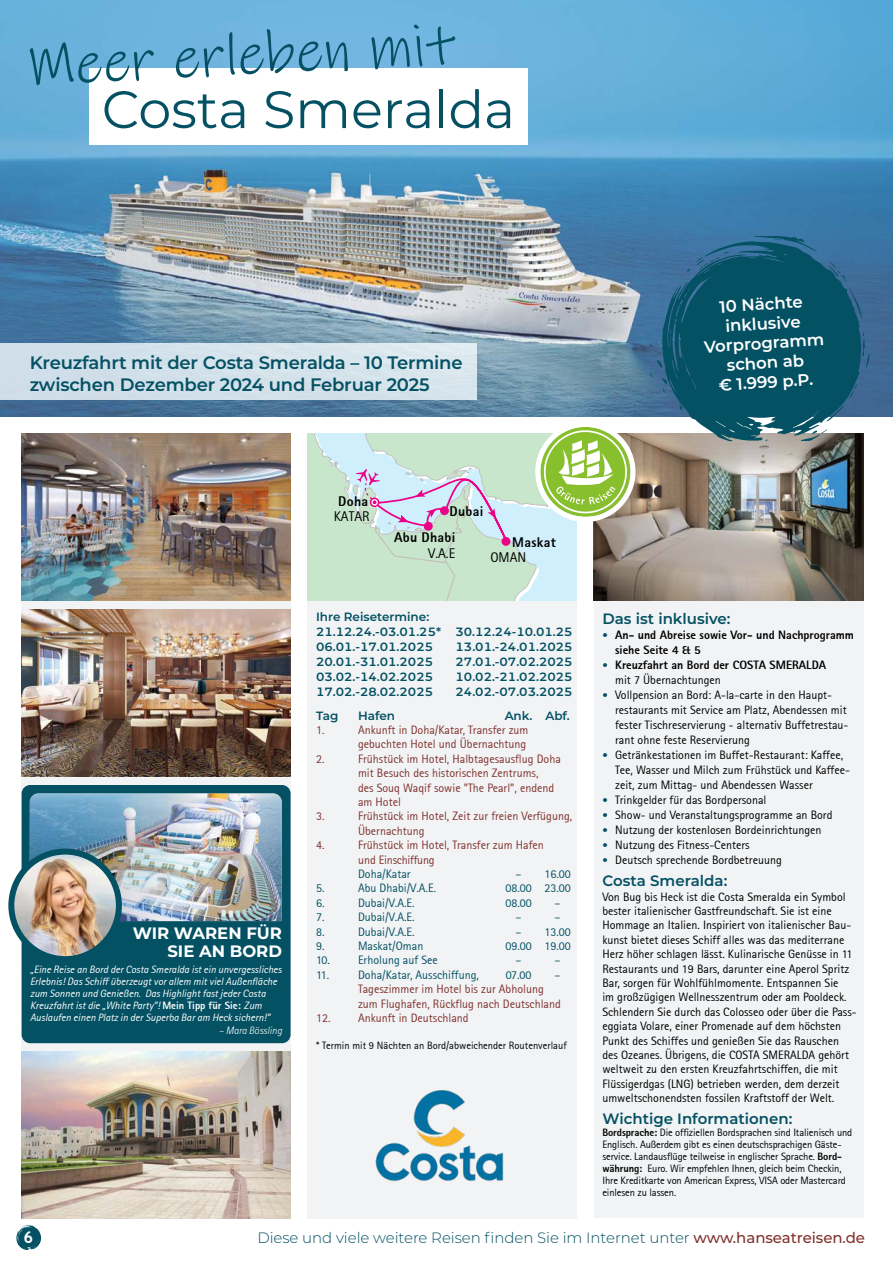
<style>
.page{position:relative;width:893px;height:1263px;background:#fff}
.page>*{position:absolute;margin:0;border:0;box-sizing:border-box;transform-origin:0 0}
.t1{font:60px "Ink Free";color:#045163}
.t2{font:52.5px "Montserrat";color:#045163}
.t3{font:600 18px/22.5px "Montserrat";letter-spacing:-.01em;color:#045163}
.t4{font:600 16.5px/19.5px "Montserrat";color:#fff;text-align:center}
.t5{font:700 16.5px/18px "Montserrat";color:#fff;text-align:right}
.t6{font:700 16.5px "Trebuchet MS";color:#fff}
.t7{font:300 15px "Montserrat";letter-spacing:-.005em;color:#045163}
.t8{font:600 15px "Montserrat";color:#045163}
.t9{font:800 13.8px/26.4px "Rotis Sans Serif";letter-spacing:.02em;color:#000}
.t10{font:13.8px "Rotis Sans Serif";color:#000}
.t11{font:12px/14.4px "Rotis Sans Serif";color:#000}
.t12{font:12px/14.4px "Rotis Sans Serif";color:#80322d}
.t13{font:600 12px/15px "Montserrat";color:#045163}
.t14{font:12px "Rotis Sans Serif";color:#045163}
.t15{font:800 12px/15px "Rotis Sans Serif";color:#000}
.t16{font:10.5px/12px "Rotis Sans Serif";letter-spacing:-.01em;color:#000}
.t17{font:italic 10.5px/12px "Rotis Sans Serif";color:#fff}
.t18{font:italic 300 10.5px "Rotis Sans Serif";color:#fff}
.s1{font-weight:800;font-style:normal}
.s2{font-weight:400;font-size:10.8px;color:#045163}
.s3{font-weight:400}
.s4{font-size:10.8px;color:#045163}
.s5{font-weight:800}
.s6{font-weight:500;color:#80322d}
</style>
<div class="page">
<svg style="left:16px;top:1225px;width:25px;height:25px"></svg>
<div style="left:19px;top:1227px;width:20px;height:20px;background:#035163;border-radius:50%"></div>
<img style="left:0;top:0;width:893px;height:417px">
<div style="left:21px;top:434px;width:270px;height:784px;background:#f1f3f5"></div>
<div style="left:594px;top:434px;width:269px;height:784px;background:#f1f3f5"></div>
<div style="left:308px;top:434px;width:269px;height:784px;background:#f1f3f5"></div>
<div style="left:0;top:343px;width:476px;height:57px;background:#d3e1eb"></div>
<img style="left:616px;top:434px;width:247px;height:167px">
<img style="left:21px;top:434px;width:270px;height:167px">
<img style="left:21px;top:609px;width:270px;height:167px">
<svg style="left:649px;top:236px;width:220px;height:205px;background:#3b708b"></svg>
<div style="left:681px;top:259px;width:159px;height:159px;background:#035163;border-radius:50%"></div>
<img style="left:375px;top:1090px;width:129px;height:92px">
<div style="left:89px;top:69px;width:439px;height:76px;background:#fff"></div>
<div style="left:22px;top:785px;width:269px;height:258px;background:#045163;border-radius:9px"></div>
<img style="left:30px;top:793px;width:252px;height:128px">
<img style="left:14px;top:851px;width:102px;height:107px">
<div style="left:8px;top:848px;width:114px;height:114px;border:6px solid #045163;border-radius:50%"></div>
<img style="left:21px;top:1052px;width:270px;height:166px">
<svg style="left:540px;top:427px;width:90px;height:90px"></svg>
<div style="left:535px;top:422px;width:101px;height:100px;border:5px solid #fff;border-radius:50%"></div>
<svg style="left:308px;top:434px;width:308px;height:167px;background:#c6ddca"></svg>
<h1 class="t1" style="left:25px;top:28px;width:431px;rotate:-3deg">Meer erleben mit</h1>
<h2 class="t2" style="left:102px;top:73px;width:415px">Costa Smeralda</h2>
<h3 class="t3" style="left:30px;top:350px;width:434px">Kreuzfahrt mit der Costa Smeralda – 10 Termine zwischen Dezember 2024 und Februar 2025</h3>
<h3 class="t4" style="left:702px;top:297px;width:122px;rotate:-3deg">10 Nächte inklusive<br>Vorprogramm schon ab<br>€ 1.999 p.P.</h3>
<h3 class="t5" style="left:133px;top:923px;width:151px">WIR WAREN FÜR<br>SIE AN BORD</h3>
<p class="t17" style="left:30px;top:963px;width:253px">„Eine Reise an Bord der Costa Smeralda ist ein unvergessliches Erlebnis! Das Schiff überzeugt vor allem mit viel Außenfläche zum Sonnen und Genießen. Das Highlight fast jeder Costa Kreuzfahrt ist die „White Party”! <span class="s1">Mein Tipp für Sie:</span> Zum Auslaufen einen Platz in der Superba Bar am Heck sichern!”</p>
<p class="t18" style="left:219px;top:1024px;width:65px">– Mara Bössling</p>
<p class="t9" style="left:338px;top:487px;width:32px">Doha</p>
<p class="t10" style="left:334px;top:508px;width:37px">KATAR</p>
<p class="t9" style="left:394px;top:498px;width:91px;text-indent:55px">Dubai<br>Abu Dhabi</p>
<p class="t10" style="left:428px;top:545px;width:29px">V.A.E</p>
<p class="t9" style="left:512px;top:529px;width:45px">Maskat</p>
<p class="t10" style="left:490px;top:549px;width:37px">OMAN</p>
<p class="t13" style="left:316px;top:609px;width:258px">Ihre Reisetermine:<br>21.12.24.-03.01.25* 30.12.24-10.01.25<br>06.01.-17.01.2025</p>
<p class="t13" style="left:456px;top:639px;width:119px">13.01.-24.01.2025</p>
<p class="t13" style="left:316px;top:654px;width:119px">20.01.-31.01.2025</p>
<p class="t13" style="left:456px;top:654px;width:119px">27.01.-07.02.2025</p>
<p class="t13" style="left:316px;top:669px;width:119px">03.02.-14.02.2025</p>
<p class="t13" style="left:456px;top:669px;width:119px">10.02.-21.02.2025</p>
<p class="t13" style="left:316px;top:684px;width:119px">17.02.-28.02.2025</p>
<p class="t13" style="left:456px;top:684px;width:119px">24.02.-07.03.2025</p>
<p class="t13" style="left:316px;top:707px;width:24px">Tag</p>
<p class="t13" style="left:358px;top:707px;width:39px">Hafen</p>
<p class="t13" style="left:505px;top:707px;width:67px">Ank. Abf.</p>
<p class="t12" style="left:316px;top:722px;width:10px">1.</p>
<p class="t12" style="left:358px;top:722px;width:172px">Ankunft in Doha/Katar, Transfer zum gebuchten Hotel und Übernachtung</p>
<p class="t12" style="left:316px;top:751px;width:10px">2.</p>
<p class="t12" style="left:358px;top:751px;width:204px">Frühstück im Hotel, Halbtagesausflug Doha mit Besuch des historischen Zentrums,<br>des Souq Waqif sowie "The Pearl", endend am Hotel</p>
<p class="t12" style="left:316px;top:809px;width:10px">3.</p>
<p class="t12" style="left:358px;top:809px;width:216px">Frühstück im Hotel, Zeit zur freien Verfügung,<br>Übernachtung</p>
<p class="t12" style="left:316px;top:838px;width:10px">4.</p>
<p class="t12" style="left:358px;top:838px;width:187px">Frühstück im Hotel, Transfer zum Hafen und Einschiffung</p>
<p class="t14" style="left:358px;top:867px;width:54px">Doha/Katar</p>
<p class="t14" style="left:516px;top:867px;width:57px">– 16.00</p>
<p class="t14" style="left:316px;top:881px;width:10px">5.</p>
<p class="t14" style="left:358px;top:881px;width:80px">Abu Dhabi/V.A.E.</p>
<p class="t14" style="left:505px;top:881px;width:67px">08.00 23.00</p>
<p class="t14" style="left:316px;top:895px;width:10px">6.</p>
<p class="t14" style="left:358px;top:895px;width:58px">Dubai/V.A.E.</p>
<p class="t14" style="left:505px;top:895px;width:28px">08.00</p>
<p class="t14" style="left:555px;top:895px;width:7px">–</p>
<p class="t14" style="left:316px;top:910px;width:10px">7.</p>
<p class="t14" style="left:358px;top:910px;width:58px">Dubai/V.A.E.</p>
<p class="t14" style="left:516px;top:910px;width:7px">–</p>
<p class="t14" style="left:555px;top:910px;width:7px">–</p>
<p class="t14" style="left:316px;top:924px;width:10px">8.</p>
<p class="t14" style="left:358px;top:924px;width:58px">Dubai/V.A.E.</p>
<p class="t14" style="left:516px;top:924px;width:57px">– 13.00</p>
<p class="t14" style="left:316px;top:939px;width:10px">9.</p>
<p class="t14" style="left:358px;top:939px;width:67px">Maskat/Oman</p>
<p class="t14" style="left:505px;top:939px;width:67px">09.00 19.00</p>
<p class="t14" style="left:316px;top:953px;width:123px">10. Erholung auf See</p>
<p class="t14" style="left:516px;top:953px;width:7px">–</p>
<p class="t14" style="left:555px;top:953px;width:7px">–</p>
<p class="t14" style="left:316px;top:967px;width:15px">11.</p>
<p class="t14" style="left:358px;top:967px;width:122px">Doha/Katar, Ausschiffung,</p>
<p class="t14" style="left:506px;top:967px;width:27px">07.00</p>
<p class="t14" style="left:555px;top:967px;width:7px">–</p>
<p class="t12" style="left:358px;top:982px;width:204px">Tageszimmer im Hotel bis zur Abholung zum Flughafen, Rückflug nach Deutschland</p>
<p class="t12" style="left:316px;top:1010px;width:154px">12. Ankunft in Deutschland</p>
<p class="t16" style="left:316px;top:1039px;width:252px">* Termin mit 9 Nächten an Bord/abweichender Routenverlauf</p>
<p class="t8" style="left:602px;top:608px;width:130px">Das ist inklusive:</p>
<p class="t15" style="left:615px;top:627px;width:240px;text-indent:-13px"><span class="s2">•</span> An- und Abreise sowie Vor- und Nachprogramm siehe Seite 4 &amp; 5</p>
<p class="t15" style="left:615px;top:657px;width:213px;text-indent:-13px"><span class="s2">•</span> Kreuzfahrt an Bord der COSTA SMERALDA <span class="s3">mit 7 Übernachtungen</span></p>
<p class="t11" style="left:615px;top:687px;width:235px;line-height:15px;text-indent:-13px"><span class="s4">•</span> Vollpension an Bord: A-la-carte in den Haupt&shy;restaurants mit Service am Platz, Abendessen mit fester Tischreservierung - alternativ Buffetrestau&shy;rant ohne feste Reservierung</p>
<p class="t11" style="left:615px;top:747px;width:236px;line-height:15px;text-indent:-13px"><span class="s4">•</span> Getränkestationen im Buffet-Restaurant: Kaffee,<br>Tee, Wasser und Milch zum Frühstück und Kaffee&shy;zeit, zum Mittag- und Abendessen Wasser</p>
<p class="t11" style="left:602px;top:792px;width:166px"><span class="s4">•</span> Trinkgelder für das Bordpersonal</p>
<p class="t11" style="left:602px;top:807px;width:232px"><span class="s4">•</span> Show- und Veranstaltungsprogramme an Bord</p>
<p class="t11" style="left:602px;top:822px;width:221px"><span class="s4">•</span> Nutzung der kostenlosen Bordeinrichtungen</p>
<p class="t11" style="left:602px;top:837px;width:149px"><span class="s4">•</span> Nutzung des Fitness-Centers</p>
<p class="t11" style="left:602px;top:852px;width:181px"><span class="s4">•</span> Deutsch sprechende Bordbetreuung</p>
<p class="t8" style="left:602px;top:870px;width:126px">Costa Smeralda:</p>
<p class="t11" style="left:602px;top:889px;width:256px">Von Bug bis Heck ist die Costa Smeralda ein Symbol bester italienischer Gastfreundschaft. Sie ist eine Hommage an Italien. Inspiriert von italienischer Bau&shy;kunst bietet dieses Schiff alles was das mediterrane Herz höher schlagen lässt. Kulinarische Genüsse in 11<br>Restaurants und 19 Bars, darunter eine Aperol Spritz Bar, sorgen für Wohlfühlmomente. Entspannen Sie<br>im großzügigen Wellnesszentrum oder am Pooldeck.<br>Schlendern Sie durch das Colosseo oder über die Pass&shy;eggiata Volare, einer Promenade auf dem höchsten Punkt des Schiffes und genießen Sie das Rauschen des Ozeanes. Übrigens, die COSTA SMERALDA gehört weltweit zu den ersten Kreuzfahrtschiffen, die mit Flüssigerdgas (LNG) betrieben werden, dem derzeit umweltschonendsten fossilen Kraftstoff der Welt.</p>
<p class="t8" style="left:602px;top:1108px;width:192px">Wichtige Informationen:</p>
<p class="t16" style="left:602px;top:1127px;width:251px"><span class="s5">Bordsprache:</span> Die offiziellen Bordsprachen sind Italienisch und Englisch. Außerdem gibt es einen deutschsprachigen Gäste&shy;service. Landausflüge teilweise in englischer Sprache. <span class="s5">Bord&shy;währung:</span> Euro. Wir empfehlen Ihnen, gleich beim Checkin, Ihre Kreditkarte von American Express, VISA oder Mastercard einlesen zu lassen.</p>
<h3 class="t6" style="left:24px;top:1227px;width:11px">6</h3>
<p class="t7" style="left:257px;top:1227px;width:609px">Diese und viele weitere Reisen finden Sie im Internet unter <span class="s6">www.hanseatreisen.de</span></p>
</div>
